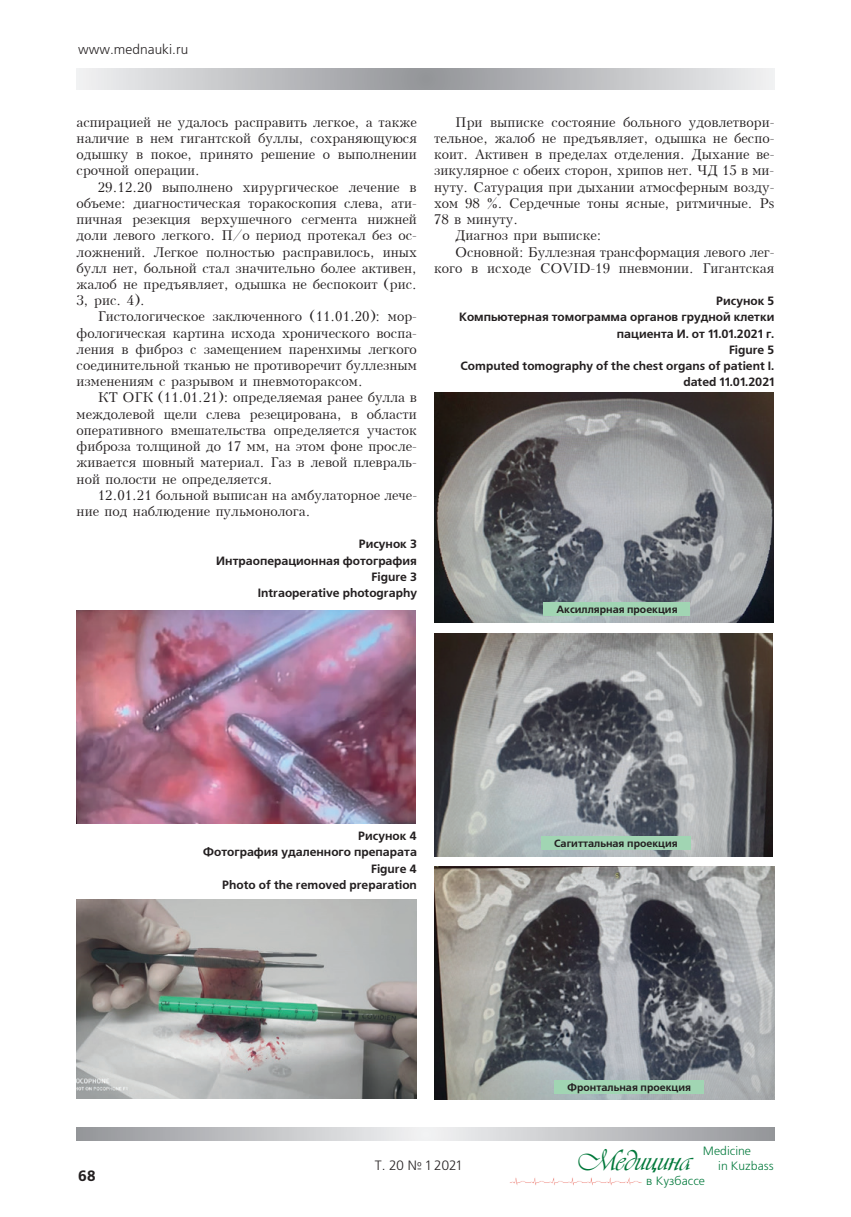
<style>
.page{position:relative;width:851px;height:1217px;background:#fff}
.page>*{position:absolute;margin:0;border:0;box-sizing:border-box;transform-origin:0 0}
.t1{font:30px "Vivaldi DCL";color:#00783a}
.t2{font:700 15px "Free Set C";color:#231f20}
.t3{font:13.5px/16.2px "Kudrashov Plain";color:#231f20;text-align:justify}
.t4{font:13.5px "Free Set C";color:#231f20}
.t5{font:700 12px/16.2px "Free Set C";color:#231f20;text-align:right}
.t6{font:12px/15px "Free Set C";color:#00783a}
.t7{font:700 10.5px "Free Set C";color:#231f20}
</style>
<div class="page">
<svg style="left:77px;top:68px;width:697px;height:21px;background:#c1c2c5"></svg>
<svg style="left:77px;top:1127px;width:697px;height:13px;background:#c2c3c5"></svg>
<img style="left:509px;top:1177px;width:132px;height:9px">
<img style="left:77px;top:610px;width:339px;height:213px">
<img style="left:77px;top:899px;width:340px;height:199px">
<img style="left:434px;top:393px;width:339px;height:229px">
<img style="left:434px;top:633px;width:338px;height:223px">
<img style="left:434px;top:866px;width:340px;height:233px">
<div style="left:543px;top:601px;width:147px;height:14px;background:#a1d5b3"></div>
<div style="left:554px;top:1079px;width:149px;height:14px;background:#a1d5b3"></div>
<div style="left:541px;top:836px;width:149px;height:13px;background:#a1d5b3"></div>
<p class="t4" style="left:78px;top:42px;width:112px">www.mednauki.ru</p>
<p class="t3" style="left:77px;top:114px;width:342px">аспирацией не удалось расправить легкое, а также наличие в нем гигантской буллы, сохраняющуюся одышку в покое, принято решение о выполнении срочной операции.</p>
<p class="t3" style="left:77px;top:179px;width:342px;text-indent:21px">29.12.20 выполнено хирургическое лечение в объеме: диагностическая торакоскопия слева, ати&shy;пичная резекция верхушечного сегмента нижней доли левого легкого. П/о период протекал без ос&shy;ложнений. Легкое полностью расправилось, иных булл нет, больной стал значительно более активен, жалоб не предъявляет, одышка не беспокоит (рис.<br>3, рис. 4).</p>
<p class="t3" style="left:77px;top:309px;width:342px;text-indent:21px">Гистологическое заключенного (11.01.20): мор&shy;фологическая картина исхода хронического воспа&shy;ления в фиброз с замещением паренхимы легкого соединительной тканью не противоречит буллезным изменениям с разрывом и пневмотораксом.</p>
<p class="t3" style="left:77px;top:390px;width:342px;text-indent:21px">КТ ОГК (11.01.21): определяемая ранее булла в междолевой щели слева резецирована, в области оперативного вмешательства определяется участок фиброза толщиной до 17 мм, на этом фоне просле&shy;живается шовный материал. Газ в левой плевраль&shy;ной полости не определяется.</p>
<p class="t3" style="left:77px;top:487px;width:342px;text-indent:21px">12.01.21 больной выписан на амбулаторное лече&shy;ние под наблюдение пульмонолога.</p>
<p class="t5" style="left:216px;top:536px;width:202px">Рисунок 3<br>Интраоперационная фотография<br>Figure 3<br>Intraoperative photography</p>
<p class="t3" style="left:455px;top:114px;width:320px">При выписке состояние больного удовлетвори-</p>
<p class="t3" style="left:434px;top:130px;width:342px">тельное, жалоб не предъявляет, одышка не беспо-</p>
<p class="t3" style="left:434px;top:147px;width:342px">коит. Активен в пределах отделения. Дыхание ве-</p>
<p class="t3" style="left:434px;top:163px;width:341px">зикулярное с обеих сторон, хрипов нет. ЧД 15 в ми-</p>
<p class="t3" style="left:434px;top:179px;width:342px">нуту. Сатурация при дыхании атмосферным возду-</p>
<p class="t3" style="left:434px;top:195px;width:342px">хом 98 %. Сердечные тоны ясные, ритмичные. Ps</p>
<p class="t3" style="left:434px;top:211px;width:86px">78 в минуту.</p>
<p class="t3" style="left:455px;top:228px;width:148px">Диагноз при выписке:</p>
<p class="t3" style="left:455px;top:244px;width:320px">Основной: Буллезная трансформация левого лег-</p>
<p class="t3" style="left:434px;top:260px;width:342px">кого в исходе COVID-19 пневмонии. Гигантская</p>
<p class="t5" style="left:459px;top:293px;width:317px">Рисунок 5<br>Компьютерная томограмма органов грудной клетки пациента И. от 11.01.2021 г.<br>Figure 5<br>Computed tomography of the chest organs of patient I. dated 11.01.2021</p>
<p class="t7" style="left:556px;top:603px;width:123px">Аксиллярная проекция</p>
<p class="t5" style="left:203px;top:828px;width:216px">Рисунок 4<br>Фотография удаленного препарата<br>Figure 4<br>Photo of the removed preparation</p>
<p class="t7" style="left:554px;top:837px;width:125px">Сагиттальная проекция</p>
<p class="t7" style="left:567px;top:1080px;width:125px">Фронтальная проекция</p>
<p class="t2" style="left:78px;top:1166px;width:19px">68</p>
<p class="t4" style="left:375px;top:1157px;width:88px">T. 20 № 1 2021</p>
<p class="t6" style="left:718px;top:1143px;width:57px;text-indent:-15px">Medicine<br>in Kuzbass</p>
<h1 class="t1" style="left:578px;top:1143px;width:114px">Медицина</h1>
<p class="t6" style="left:646px;top:1173px;width:60px">в Кузбассе</p>
</div>
